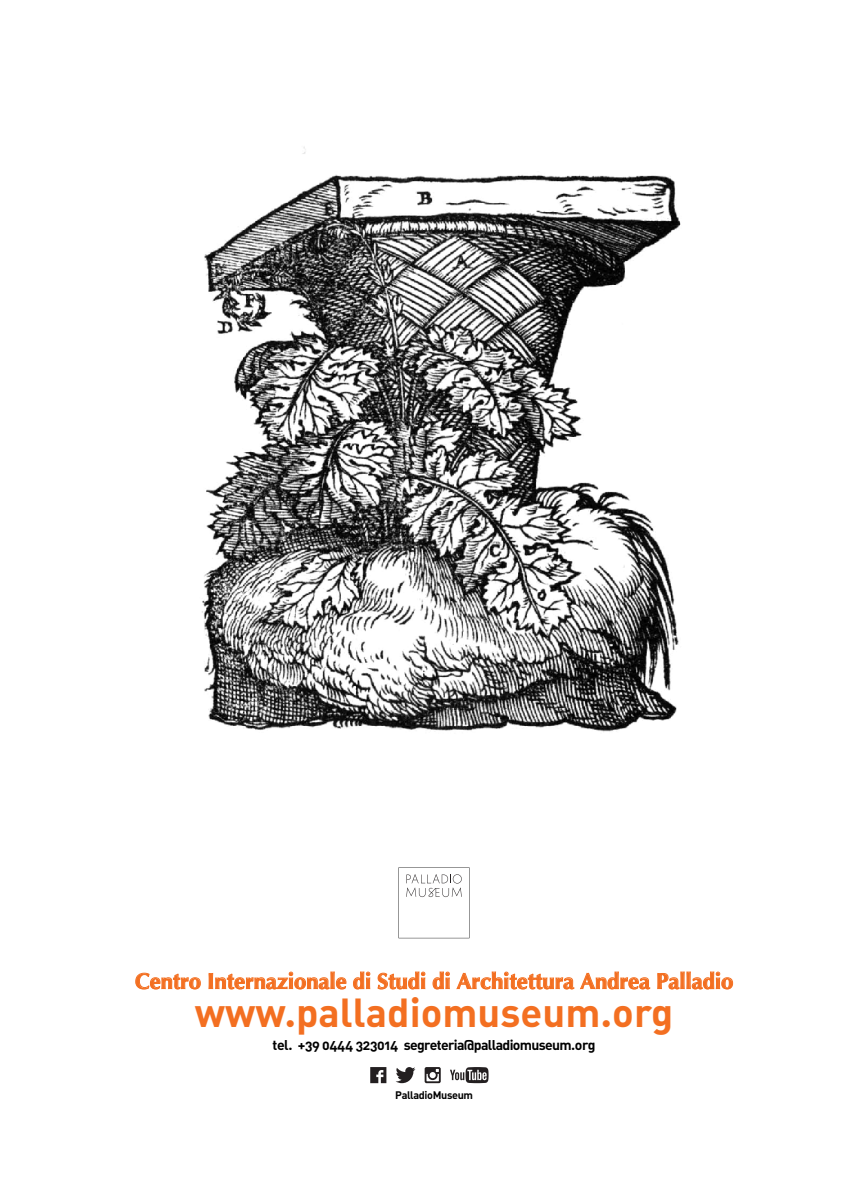
<style>
.page{position:relative;width:868px;height:1191px;background:#fff}
.page>*{position:absolute;margin:0;border:0;box-sizing:border-box;transform-origin:0 0}
.t1{font:40px "DIN Bold Alternate";color:#f36f21}
.t2{font:700 22px "Optima";color:#f36f21}
.t3{font:14px "DIN Bold Alternate";letter-spacing:-.045em;color:#000}
.t4{font:10.8px "DIN Bold Alternate";letter-spacing:-.035em;color:#000}
</style>
<div class="page">
<svg style="left:135px;top:972px;width:66px;height:17px"></svg>
<svg style="left:208px;top:971px;width:138px;height:18px"></svg>
<svg style="left:353px;top:971px;width:17px;height:18px"></svg>
<svg style="left:377px;top:971px;width:48px;height:18px"></svg>
<svg style="left:432px;top:971px;width:18px;height:18px"></svg>
<svg style="left:456px;top:971px;width:194px;height:18px"></svg>
<svg style="left:657px;top:971px;width:76px;height:18px"></svg>
<svg style="left:370px;top:1067px;width:16px;height:16px"></svg>
<svg style="left:396px;top:1067px;width:19px;height:16px"></svg>
<svg style="left:424px;top:1067px;width:16px;height:16px"></svg>
<svg style="left:450px;top:1067px;width:38px;height:16px"></svg>
<img style="left:202px;top:147px;width:479px;height:585px">
<svg style="left:398px;top:867px;width:71px;height:71px"></svg>
<p class="t2" style="left:135px;top:968px;width:599px">Centro Internazionale di Studi di Architettura Andrea Palladio</p>
<h1 class="t1" style="left:195px;top:986px;width:480px">www.palladiomuseum.org</h1>
<p class="t3" style="left:272px;top:1036px;width:324px">tel. +39 0444 323014 segreteria@palladiomuseum.org</p>
<p class="t4" style="left:395px;top:1088px;width:79px">PalladioMuseum</p>
</div>
